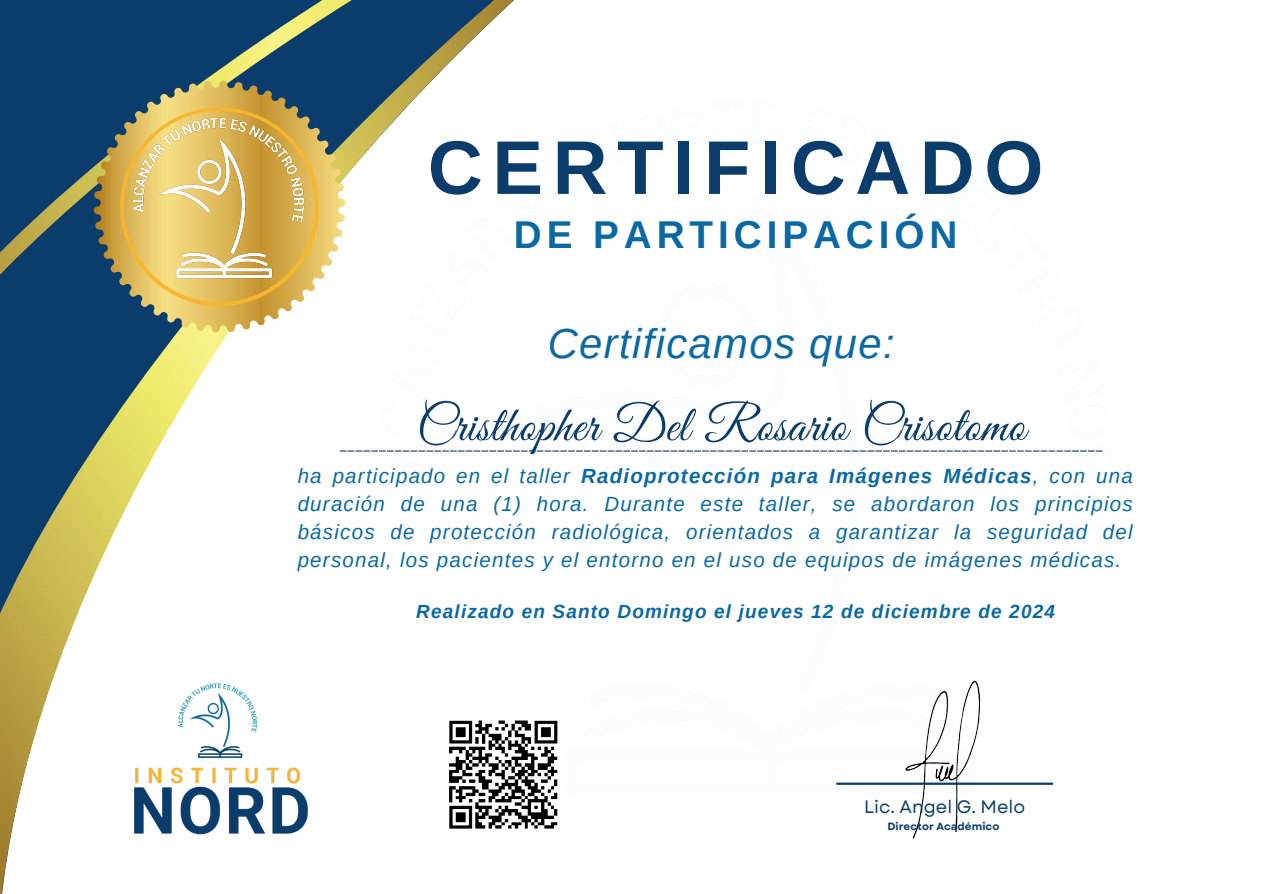
<style>
.page{position:relative;width:1263px;height:894px;background:#fff}
.page>*{position:absolute;margin:0;border:0;box-sizing:border-box;transform-origin:0 0}
.t1{font:700 75.9px "Arimo";letter-spacing:.125em;color:#0a3d6c}
.t2{font:50.7px "Great Vibes";letter-spacing:.015em;color:#0a3d6c}
.t3{font:italic 41.85px "Arimo";letter-spacing:.03em;color:#0a69a3}
.t4{font:700 38.7px "Arimo";letter-spacing:.125em;color:#0a69a3}
.t5{font:italic 20.55px/28.2px "Arimo";letter-spacing:.06em;color:#0a69a3;text-align:justify}
.t6{font:italic 700 19.05px "Arimo";letter-spacing:.06em;color:#0a69a3}
.t7{font:18px "Garet";color:#0a3d6c}
.t8{font:700 10.5px "Garet";color:#0a3d6c}
.s1{font-weight:700}
</style>
<div class="page">
<svg style="left:804px;top:450px;width:298px;height:1px"></svg>
<img style="left:0;top:0;width:804px;height:893px">
<img style="left:92px;top:79px;width:255px;height:254px">
<svg style="left:120px;top:107px;width:199px;height:199px;background:#cbae5f"></svg>
<hr style="left:836px;top:782px;width:217px;height:2px;background:#0a3d6c">
<img style="left:868px;top:680px;width:154px;height:159px">
<img style="left:126px;top:104px;width:185px;height:185px">
<img style="left:446px;top:714px;width:115px;height:117px">
<h1 class="t1" style="left:428px;top:115px;width:617px">CERTIFICADO</h1>
<h3 class="t4" style="left:514px;top:208px;width:445px">DE PARTICIPACIÓN</h3>
<h3 class="t3" style="left:548px;top:315px;width:348px">Certificamos que:</h3>
<h2 class="t2" style="left:417px;top:397px;width:610px">Cristhopher Del Rosario Crisotomo</h2>
<p class="t5" style="left:298px;top:461px;width:837px">ha participado en el taller <span class="s1">Radioprotección para Imágenes Médicas</span>, con una duración de una (1) hora. Durante este taller, se abordaron los principios básicos de protección radiológica, orientados a garantizar la seguridad del personal, los pacientes y el entorno en el uso de equipos de imágenes médicas.</p>
<p class="t6" style="left:416px;top:598px;width:640px">Realizado en Santo Domingo el jueves 12 de diciembre de 2024</p>
<p class="t7" style="left:864px;top:795px;width:162px">Lic. Angel G. Melo</p>
<p class="t8" style="left:887px;top:819px;width:113px">Director Académico</p>
</div>
